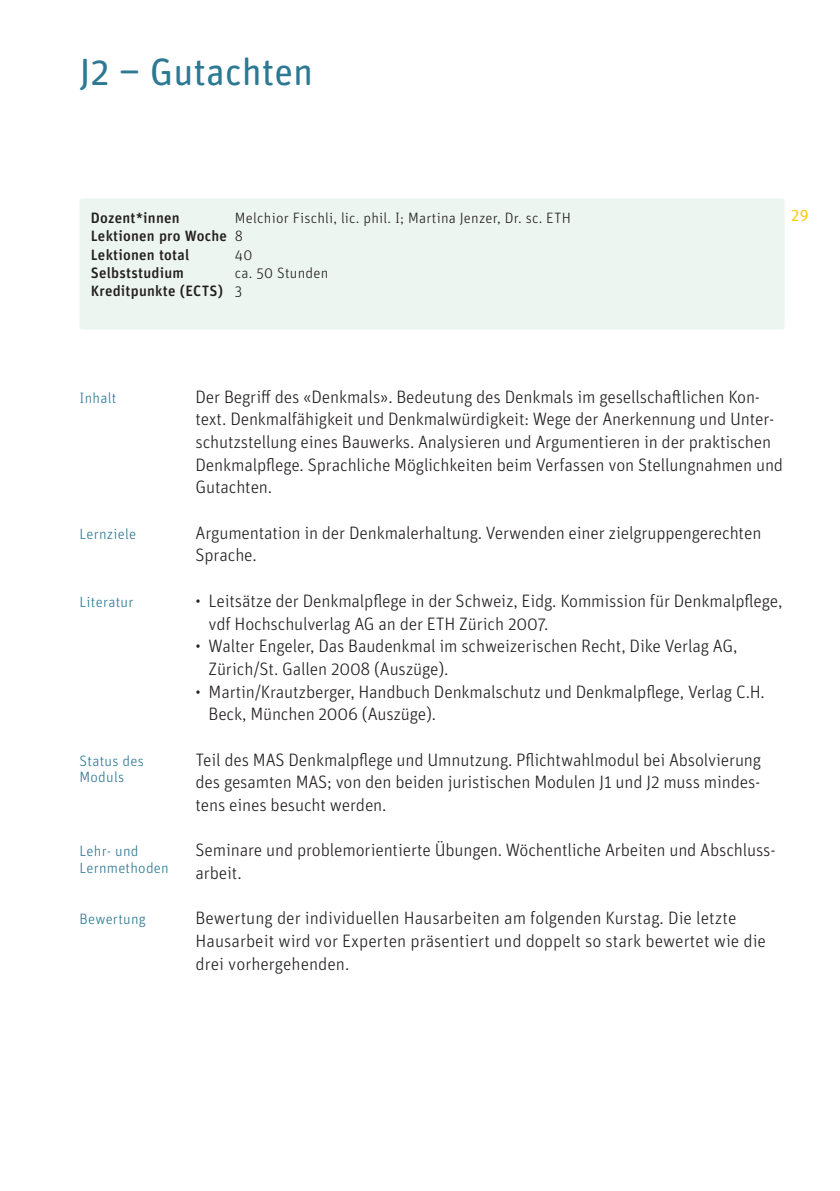
<style>
.page{position:relative;width:840px;height:1191px;background:#fff}
.page>*{position:absolute;margin:0;border:0;box-sizing:border-box;transform-origin:0 0}
.Haupttitel{font:38px "Unit Rounded Pro";color:#2d7993}
.Tabelle_Grundtext{font:300 18px/22.6px "Unit Rounded Pro";letter-spacing:-.01em;color:#231f20}
.t1{font:16px "Unit Rounded Pro";color:#feca0a}
.Infotext{font:500 15px "Unit Rounded Pro";letter-spacing:.015em;color:#231f20}
.Gliederung{font:300 15px/16.6px "Unit Rounded Pro";letter-spacing:.015em;color:#2d7993}
.Infotext-2{font:300 15px "Unit Rounded Pro";letter-spacing:.015em;color:#231f20}
.s1{font-weight:300}
</style>
<div class="page">
<div style="left:79px;top:198px;width:705px;height:131px;background:#ecf5ef;border-radius:3px"></div>
<p class="Haupttitel" style="left:79px;top:46px;width:235px">J2 – Gutachten</p>
<p class="Infotext" style="left:91px;top:207px;width:90px">Dozent*innen</p>
<p class="Infotext-2" style="left:235px;top:208px;width:337px">Melchior Fischli, lic. phil. I; Martina Jenzer, Dr. sc. ETH</p>
<p class="Infotext" style="left:91px;top:225px;width:154px">Lektionen pro Woche <span class="s1">8</span></p>
<p class="Infotext" style="left:91px;top:244px;width:100px">Lektionen total</p>
<p class="Infotext-2" style="left:235px;top:245px;width:19px">40</p>
<p class="Infotext" style="left:91px;top:262px;width:95px">Selbststudium</p>
<p class="Infotext-2" style="left:235px;top:263px;width:95px">ca. 50 Stunden</p>
<p class="Infotext" style="left:91px;top:280px;width:153px">Kreditpunkte (ECTS) <span class="s1">3</span></p>
<p class="t1" style="left:790px;top:205px;width:19px">29</p>
<p class="Gliederung" style="left:80px;top:389px;width:38px">Inhalt</p>
<p class="Gliederung" style="left:80px;top:525px;width:58px">Lernziele</p>
<p class="Gliederung" style="left:80px;top:593px;width:55px">Literatur</p>
<p class="Gliederung" style="left:80px;top:752px;width:66px">Status des<br>Moduls</p>
<p class="Gliederung" style="left:80px;top:842px;width:91px">Lehr- und<br>Lernmethoden</p>
<p class="Gliederung" style="left:80px;top:910px;width:68px">Bewertung</p>
<p class="Tabelle_Grundtext" style="left:195px;top:385px;width:589px">Der Begriff des «Denkmals». Bedeutung des Denkmals im gesellschaftlichen Kon&shy;text. Denkmalfähigkeit und Denkmalwürdigkeit: Wege der Anerkennung und Unter&shy;schutzstellung eines Bauwerks. Analysieren und Argumentieren in der praktischen Denkmalpflege. Sprachliche Möglichkeiten beim Verfassen von Stellungnahmen und Gutachten.</p>
<p class="Tabelle_Grundtext" style="left:195px;top:521px;width:567px">Argumentation in der Denkmalerhaltung. Verwenden einer zielgruppengerechten<br>Sprache.</p>
<p class="Tabelle_Grundtext" style="left:208px;top:589px;width:575px;text-indent:-13px">• Leitsätze der Denkmalpflege in der Schweiz, Eidg. Kommission für Denkmalpflege, vdf Hochschulverlag AG an der ETH Zürich 2007.</p>
<p class="Tabelle_Grundtext" style="left:208px;top:634px;width:530px;text-indent:-13px">• Walter Engeler, Das Baudenkmal im schweizerischen Recht, Dike Verlag AG,<br>Zürich/St. Gallen 2008 (Auszüge).</p>
<p class="Tabelle_Grundtext" style="left:208px;top:679px;width:557px;text-indent:-13px">• Martin/Krautzberger, Handbuch Denkmalschutz und Denkmalpflege, Verlag C.H.<br>Beck, München 2006 (Auszüge).</p>
<p class="Tabelle_Grundtext" style="left:195px;top:747px;width:567px;text-align:justify">Teil des MAS Denkmalpflege und Umnutzung. Pflichtwahlmodul bei Absolvierung des gesamten MAS; von den beiden juristischen Modulen J1 und J2 muss mindes&shy;tens eines besucht werden.</p>
<p class="Tabelle_Grundtext" style="left:195px;top:838px;width:581px">Seminare und problemorientierte Übungen. Wöchentliche Arbeiten und Abschluss&shy;arbeit.</p>
<p class="Tabelle_Grundtext" style="left:195px;top:906px;width:571px">Bewertung der individuellen Hausarbeiten am folgenden Kurstag. Die letzte<br>Hausarbeit wird vor Experten präsentiert und doppelt so stark bewertet wie die drei vorhergehenden.</p>
</div>
